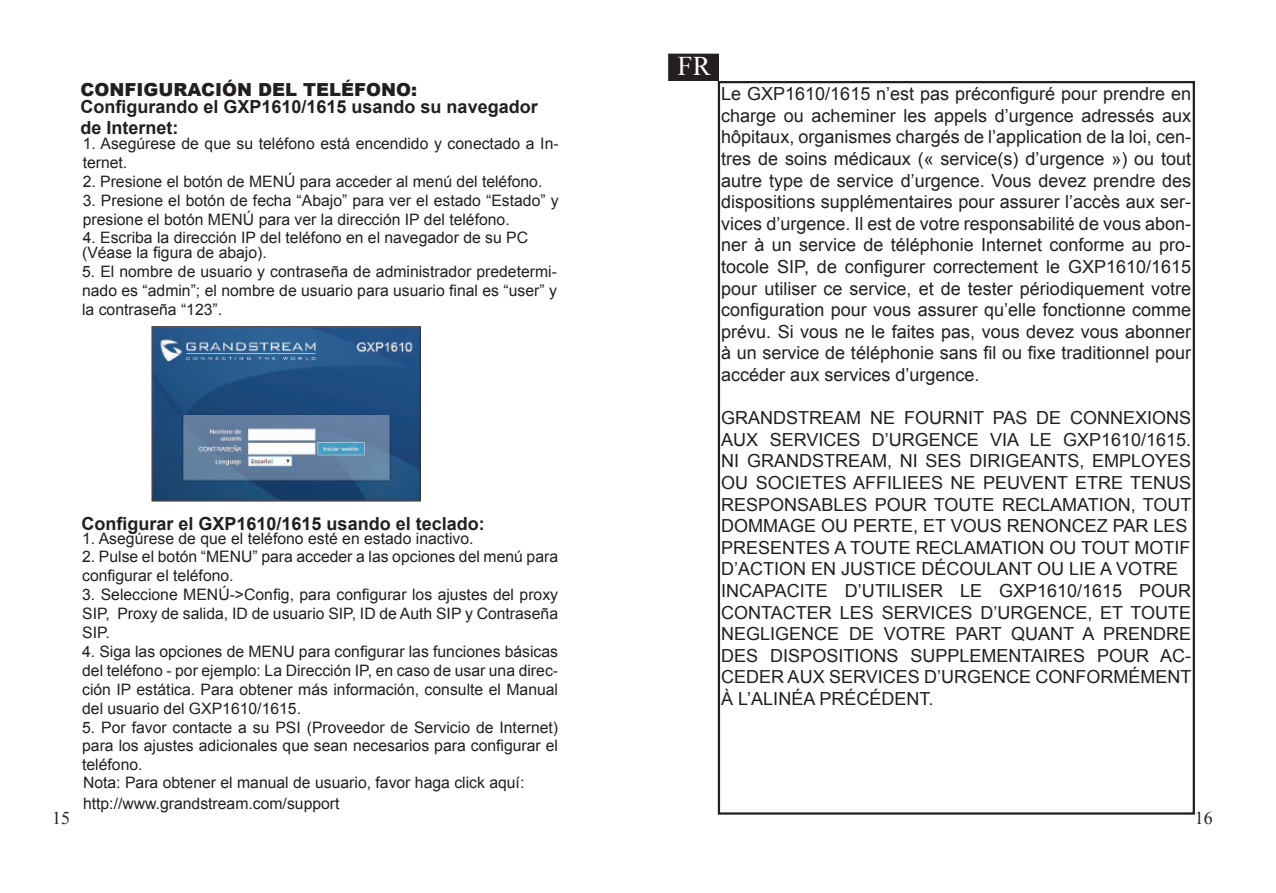
<style>
.page{position:relative;width:1276px;height:893px;background:#fff}
.page>*{position:absolute;margin:0;border:0;box-sizing:border-box;transform-origin:0 0}
.t1{font:27px "Times New Roman";color:#fff}
.t2{font:18px/21.6px "Arial";color:#231f20;text-align:justify}
.t3{font:700 18px/21.6px "Arial";color:#231f20}
.t4{font:900 18px "Arial";color:#231f20}
.t5{font:18px "Times New Roman";color:#231f20}
.t6{font:15.75px/18.9px "Arial";color:#231f20}
</style>
<div class="page">
<img style="left:154px;top:328px;width:265px;height:171px">
<div style="left:152px;top:326px;width:269px;height:175px;border:1px solid #231f20"></div>
<div style="left:718px;top:81px;width:477px;height:734px;border:2px solid #231f20"></div>
<div style="left:669px;top:55px;width:50px;height:25px;background:#231f20"></div>
<div style="left:668px;top:54px;width:52px;height:27px;border:2px solid #231f20"></div>
<p class="t4" style="left:80px;top:77px;width:338px">CONFIGURACIÓN DEL TELÉFONO:</p>
<p class="t3" style="left:80px;top:96px;width:459px">Configurando el GXP1610/1615 usando su navegador de Internet:</p>
<p class="t6" style="left:83px;top:134px;width:477px">1. Asegúrese de que su teléfono está encendido y conectado a In&shy;ternet.</p>
<p class="t6" style="left:83px;top:172px;width:461px">2. Presione el botón de MENÚ para acceder al menú del teléfono.</p>
<p class="t6" style="left:83px;top:191px;width:477px">3. Presione el botón de fecha “Abajo” para ver el estado “Estado” y presione el botón MENÚ para ver la dirección IP del teléfono.</p>
<p class="t6" style="left:83px;top:229px;width:447px">4. Escriba la dirección IP del teléfono en el navegador de su PC</p>
<p class="t6" style="left:82px;top:244px;width:186px">(Véase la figura de abajo).</p>
<p class="t6" style="left:82px;top:263px;width:476px;text-align:justify">5. El nombre de usuario y contraseña de administrador predetermi&shy;nado es “admin”; el nombre de usuario para usuario final es “user” y la contraseña “123”.</p>
<p class="t3" style="left:81px;top:513px;width:405px">Configurar el GXP1610/1615 usando el teclado:</p>
<p class="t6" style="left:82px;top:529px;width:393px">1. Asegúrese de que el teléfono esté en estado inactivo.</p>
<p class="t6" style="left:82px;top:548px;width:477px">2. Pulse el botón “MENU” para acceder a las opciones del menú para configurar el teléfono.</p>
<p class="t6" style="left:82px;top:585px;width:477px;text-align:justify">3. Seleccione MENÚ-&gt;Config, para configurar los ajustes del proxy SIP, Proxy de salida, ID de usuario SIP, ID de Auth SIP y Contraseña SIP.</p>
<p class="t6" style="left:82px;top:642px;width:477px;text-align:justify">4. Siga las opciones de MENU para configurar las funciones básicas del teléfono - por ejemplo: La Dirección IP, en caso de usar una direc&shy;ción IP estática. Para obtener más información, consulte el Manual del usuario del GXP1610/1615.</p>
<p class="t6" style="left:82px;top:718px;width:477px;text-align:justify">5. Por favor contacte a su PSI (Proveedor de Servicio de Internet) para los ajustes adicionales que sean necesarios para configurar el teléfono.</p>
<h1 class="t1" style="left:677px;top:47px;width:35px">FR</h1>
<p class="t2" style="left:721px;top:83px;width:471px">Le GXP1610/1615 n’est pas préconfiguré pour prendre en charge ou acheminer les appels d’urgence adressés aux hôpitaux, organismes chargés de l’application de la loi, cen&shy;tres de soins médicaux (« service(s) d’urgence ») ou tout autre type de service d’urgence. Vous devez prendre des dispositions supplémentaires pour assurer l’accès aux ser&shy;vices d’urgence. Il est de votre responsabilité de vous abon&shy;ner à un service de téléphonie Internet conforme au pro&shy;tocole SIP, de configurer correctement le GXP1610/1615 pour utiliser ce service, et de tester périodiquement votre configuration pour vous assurer qu’elle fonctionne comme prévu. Si vous ne le faites pas, vous devez vous abonner à un service de téléphonie sans fil ou fixe traditionnel pour accéder aux services d’urgence.</p>
<p class="t2" style="left:721px;top:407px;width:472px;text-align:left">GRANDSTREAM NE FOURNIT PAS DE CONNEXIONS AUX SERVICES D’URGENCE VIA LE GXP1610/1615.<br>NI GRANDSTREAM, NI SES DIRIGEANTS, EMPLOYES OU SOCIETES AFFILIEES NE PEUVENT ETRE TENUS RESPONSABLES POUR TOUTE RECLAMATION, TOUT DOMMAGE OU PERTE, ET VOUS RENONCEZ PAR LES PRESENTES A TOUTE RECLAMATION OU TOUT MOTIF D’ACTION EN JUSTICE DÉCOULANT OU LIE A VOTRE INCAPACITE D’UTILISER LE GXP1610/1615 POUR CONTACTER LES SERVICES D’URGENCE, ET TOUTE NEGLIGENCE DE VOTRE PART QUANT A PRENDRE DES DISPOSITIONS SUPPLEMENTAIRES POUR AC-CEDER AUX SERVICES D’URGENCE CONFORMÉMENT À L’ALINÉA PRÉCÉDENT.</p>
<p class="t6" style="left:83px;top:772px;width:443px;line-height:21.6px">Nota: Para obtener el manual de usuario, favor haga click aquí: http://www.grandstream.com/support</p>
<p class="t5" style="left:52px;top:806px;width:19px">15</p>
<p class="t5" style="left:1195px;top:806px;width:19px">16</p>
</div>
